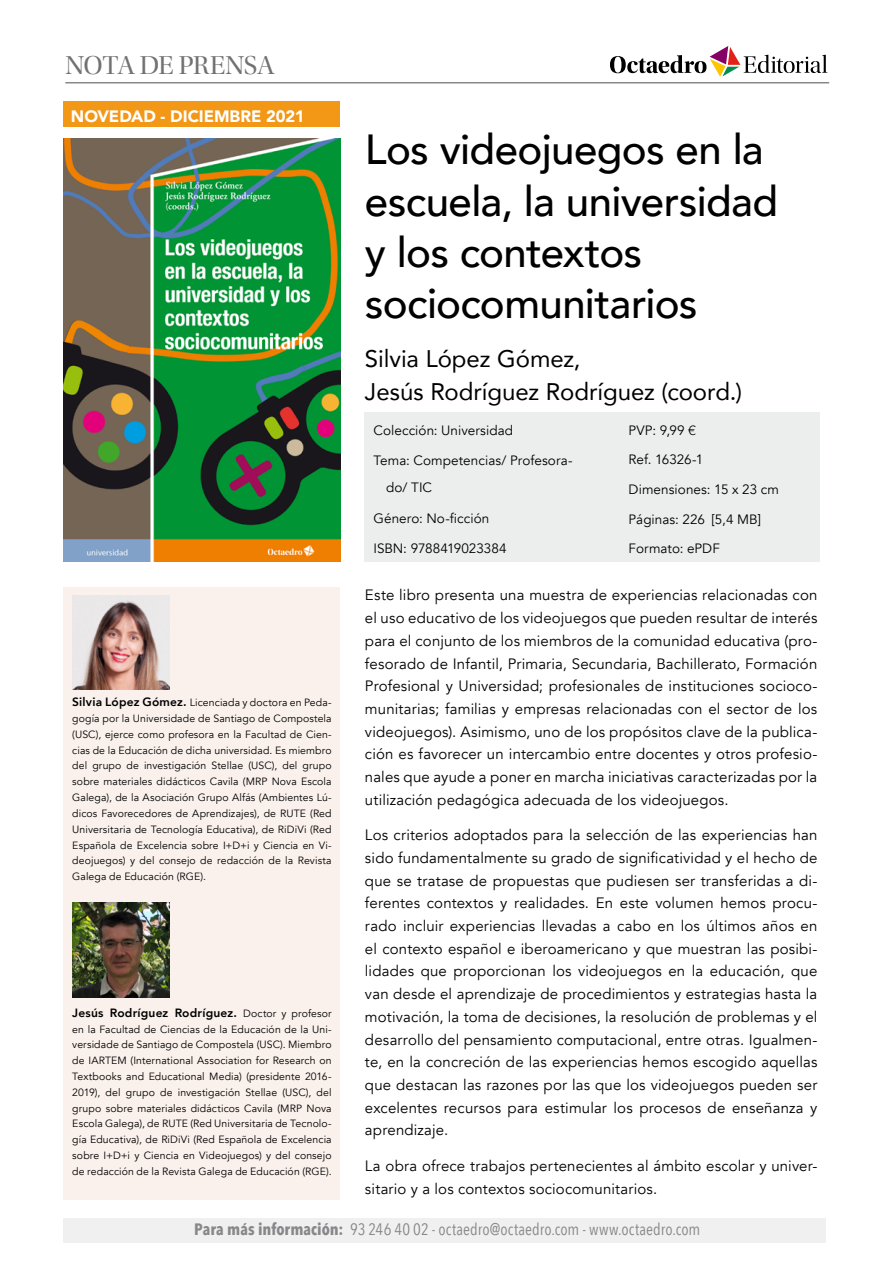
<style>
.page{position:relative;width:893px;height:1263px;background:#fff}
.page>*{position:absolute;margin:0;border:0;box-sizing:border-box;transform-origin:0 0}
.Sub_1{font:500 42px/51.2px "Avenir";letter-spacing:-.015em;color:#000}
.t1{font:27px "Utopia Std Disp";letter-spacing:-.02em;color:#707172}
.Autor-1{font:24px/33px "Avenir";letter-spacing:-.005em;color:#000}
.t2{font:16.5px "Avenir Next Condensed";letter-spacing:.005em;color:#87888a}
.t3{font:900 16.5px "Avenir";color:#fff}
.Sinopsis{font:15px/22.6px "Avenir";letter-spacing:.01em;color:#000;text-align:justify}
.Datos{font:13.5px/26.5px "Avenir";letter-spacing:.005em;color:#000}
.Text_Autor{font:800 12px "Avenir";letter-spacing:.015em;color:#000}
.Text_Autor-2{font:10.5px/15.8px "Avenir";letter-spacing:.01em;color:#000;text-align:justify}
.s1{font-weight:800;font-size:12px}
.s2{font-weight:400;font-size:10.5px}
.s3{font-family:"Helvetica Neue LT Std";font-weight:300}
.s4{font-weight:700}
</style>
<div class="page">
<div style="left:64px;top:1218px;width:762px;height:25px;background:#f0f0f1"></div>
<div style="left:365px;top:412px;width:455px;height:150px;background:#eceded"></div>
<img style="left:64px;top:138px;width:276px;height:424px">
<svg style="left:610px;top:46px;width:217px;height:31px"></svg>
<hr style="left:65px;top:82px;width:764px;height:1px;background:#87888a">
<div style="left:64px;top:587px;width:276px;height:612px;background:#faf1ed"></div>
<img style="left:72px;top:595px;width:97px;height:95px">
<div style="left:64px;top:102px;width:276px;height:25px;background:#f39716"></div>
<img style="left:72px;top:902px;width:97px;height:95px">
<p class="t1" style="left:65px;top:51px;width:211px">NOTA DE PRENSA</p>
<p class="t3" style="left:71px;top:102px;width:235px">NOVEDAD - DICIEMBRE 2021</p>
<p class="Text_Autor-2" style="left:72px;top:695px;width:261px"><span class="s1">Silvia López Gómez.</span> Licenciada y doctora en Peda&shy;gogía por la Universidade de Santiago de Compostela (USC), ejerce como profesora en la Facultad de Cien&shy;cias de la Educación de dicha universidad. Es miembro del grupo de investigación Stellae (USC), del grupo sobre materiales didácticos Cavila (MRP Nova Escola Galega), de la Asociación Grupo Alfás (Ambientes Lú&shy;dicos Favorecedores de Aprendizajes), de RUTE (Red Universitaria de Tecnología Educativa), de RiDiVi (Red Española de Excelencia sobre I+D+i y Ciencia en Vi&shy;deojuegos) y del consejo de redacción de la Revista Galega de Educación (RGE).</p>
<p class="Text_Autor" style="left:72px;top:1003px;width:261px">Jesús Rodríguez Rodríguez. <span class="s2">Doctor y profesor</span></p>
<p class="Text_Autor-2" style="left:72px;top:1021px;width:261px">en la Facultad de Ciencias de la Educación de la Uni&shy;versidade de Santiago de Compostela (USC). Miembro de IARTEM (International Association for Research on Textbooks and Educational Media) (presidente 2016- 2019), del grupo de investigación Stellae (USC), del grupo sobre materiales didácticos Cavila (MRP Nova Escola Galega), de RUTE (Red Universitaria de Tecnolo&shy;gía Educativa), de RiDiVi (Red Española de Excelencia sobre I+D+i y Ciencia en Videojuegos) y del consejo de redacción de la Revista Galega de Educación (RGE).</p>
<p class="Sub_1" style="left:365px;top:122px;width:414px">Los videojuegos en la escuela, la universidad y los contextos sociocomunitarios</p>
<p class="Autor-1" style="left:365px;top:341px;width:379px">Silvia López Gómez,<br>Jesús Rodríguez Rodríguez (coord.)</p>
<p class="Datos" style="left:373px;top:417px;width:141px">Colección: Universidad</p>
<p class="Datos" style="left:386px;top:448px;width:188px;text-indent:-13px">Tema: Competencias/ Profesora&shy;do/ TIC</p>
<p class="Datos" style="left:373px;top:505px;width:117px">Género: No-ficción</p>
<p class="Datos" style="left:373px;top:536px;width:135px">ISBN: 9788419023384</p>
<p class="Datos" style="left:629px;top:417px;width:69px">PVP: 9,99 <span class="s3">€</span></p>
<p class="Datos" style="left:629px;top:447px;width:76px">Ref. 16326-1</p>
<p class="Datos" style="left:629px;top:476px;width:152px">Dimensiones: 15 x 23 cm</p>
<p class="Datos" style="left:629px;top:506px;width:134px">Páginas: 226 [5,4 MB]</p>
<p class="Datos" style="left:629px;top:536px;width:93px">Formato: ePDF</p>
<p class="Sinopsis" style="left:365px;top:584px;width:454px">Este libro presenta una muestra de experiencias relacionadas con el uso educativo de los videojuegos que pueden resultar de interés para el conjunto de los miembros de la comunidad educativa (pro&shy;fesorado de Infantil, Primaria, Secundaria, Bachillerato, Formación Profesional y Universidad; profesionales de instituciones socioco&shy;munitarias; familias y empresas relacionadas con el sector de los videojuegos). Asimismo, uno de los propósitos clave de la publica&shy;ción es favorecer un intercambio entre docentes y otros profesio&shy;nales que ayude a poner en marcha iniciativas caracterizadas por la utilización pedagógica adecuada de los videojuegos.</p>
<p class="Sinopsis" style="left:365px;top:824px;width:454px">Los criterios adoptados para la selección de las experiencias han sido fundamentalmente su grado de significatividad y el hecho de que se tratase de propuestas que pudiesen ser transferidas a di&shy;ferentes contextos y realidades. En este volumen hemos procu&shy;rado incluir experiencias llevadas a cabo en los últimos años en el contexto español e iberoamericano y que muestran las posibi&shy;lidades que proporcionan los videojuegos en la educación, que van desde el aprendizaje de procedimientos y estrategias hasta la motivación, la toma de decisiones, la resolución de problemas y el desarrollo del pensamiento computacional, entre otras. Igualmen&shy;te, en la concreción de las experiencias hemos escogido aquellas que destacan las razones por las que los videojuegos pueden ser excelentes recursos para estimular los procesos de enseñanza y aprendizaje.</p>
<p class="Sinopsis" style="left:365px;top:1155px;width:454px">La obra ofrece trabajos pertenecientes al ámbito escolar y univer&shy;sitario y a los contextos sociocomunitarios.</p>
<p class="t2" style="left:194px;top:1214px;width:508px"><span class="s4">Para más información:</span> 93 246 40 02 - octaedro@octaedro.com - www.octaedro.com</p>
</div>
